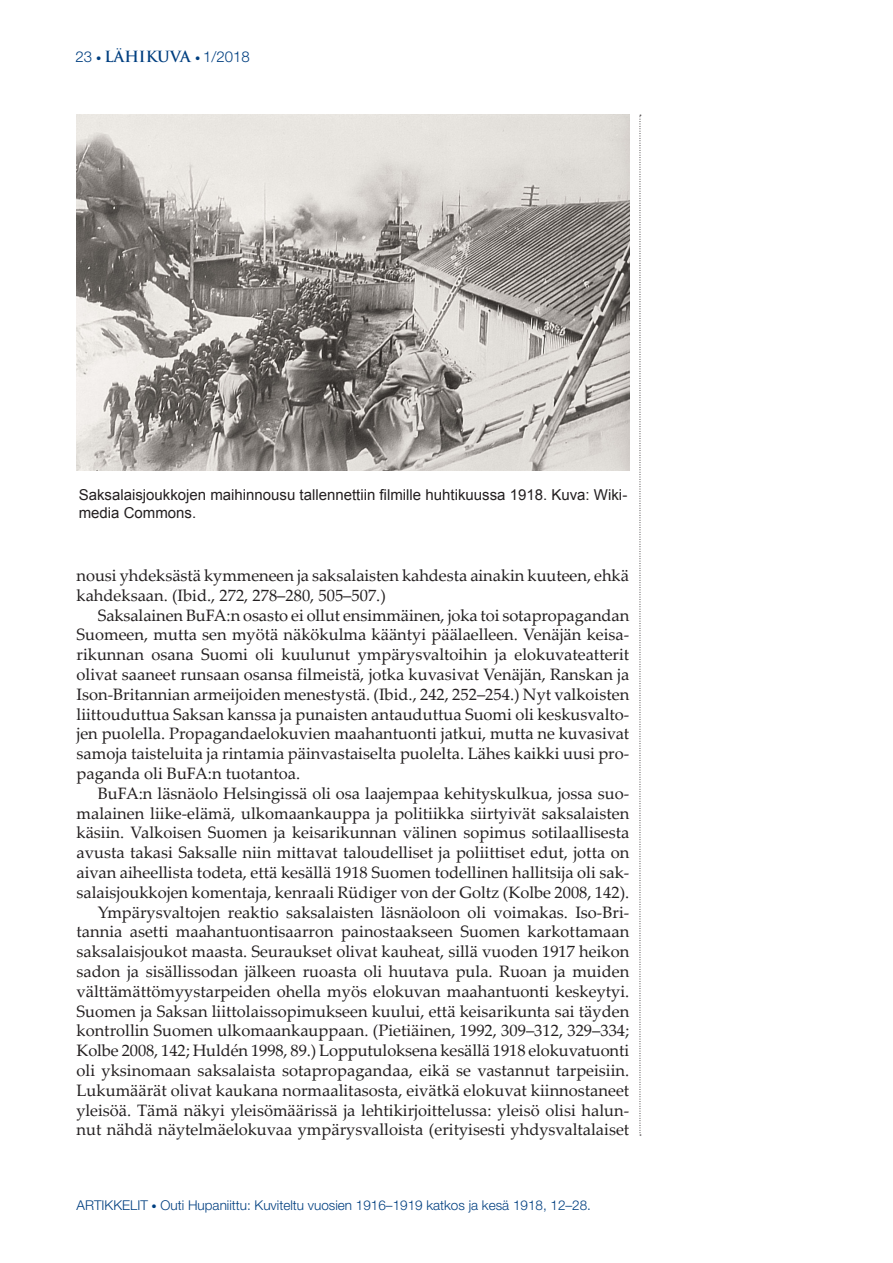
<style>
.page{position:relative;width:893px;height:1263px;background:#fff}
.page>*{position:absolute;margin:0;border:0;box-sizing:border-box;transform-origin:0 0}
.Artikkelit_leipis{font:16.5px/19.8px "Palatino Linotype";color:#231f20;text-align:justify}
.Kuvateksti{font:15px/18px "Arial";color:#231f20}
.t1{font:300 15px "Helvetica Neue";color:#003f80}
.t2{font:300 13.5px "Helvetica Neue";color:#003f80}
.s1{font-size:10.5px}
.s2{font-family:"Trajan Pro";font-weight:700}
</style>
<div class="page">
<svg style="left:640px;top:115px;width:1px;height:1021px"></svg>
<img style="left:77px;top:115px;width:552px;height:356px">
<p class="t1" style="left:75px;top:47px;width:176px">23 <span class="s1">•</span> <span class="s2">LÄHIKUVA</span> <span class="s1">•</span> 1/2018</p>
<p class="Kuvateksti" style="left:79px;top:486px;width:550px">Saksalaisjoukkojen maihinnousu tallennettiin filmille huhtikuussa 1918. Kuva: Wiki&shy;media Commons.</p>
<p class="Artikkelit_leipis" style="left:77px;top:565px;width:554px">nousi yhdeksästä kymmeneen ja saksalaisten kahdesta ainakin kuuteen, ehkä kahdeksaan. (Ibid., 272, 278–280, 505–507.)</p>
<p class="Artikkelit_leipis" style="left:77px;top:604px;width:554px;text-indent:21px">Saksalainen BuFA:n osasto ei ollut ensimmäinen, joka toi sotapropagandan Suomeen, mutta sen myötä näkökulma kääntyi päälaelleen. Venäjän keisa&shy;rikunnan osana Suomi oli kuulunut ympärysvaltoihin ja elokuvateatterit olivat saaneet runsaan osansa filmeistä, jotka kuvasivat Venäjän, Ranskan ja Ison-Britannian armeijoiden menestystä. (Ibid., 242, 252–254.) Nyt valkoisten liittouduttua Saksan kanssa ja punaisten antauduttua Suomi oli keskusvalto&shy;jen puolella. Propagandaelokuvien maahantuonti jatkui, mutta ne kuvasivat samoja taisteluita ja rintamia päinvastaiselta puolelta. Lähes kaikki uusi pro&shy;paganda oli BuFA:n tuotantoa.</p>
<p class="Artikkelit_leipis" style="left:77px;top:783px;width:554px;text-indent:21px">BuFA:n läsnäolo Helsingissä oli osa laajempaa kehityskulkua, jossa suo&shy;malainen liike-elämä, ulkomaankauppa ja politiikka siirtyivät saksalaisten käsiin. Valkoisen Suomen ja keisarikunnan välinen sopimus sotilaallisesta avusta takasi Saksalle niin mittavat taloudelliset ja poliittiset edut, jotta on aivan aiheellista todeta, että kesällä 1918 Suomen todellinen hallitsija oli sak&shy;salaisjoukkojen komentaja, kenraali Rüdiger von der Goltz (Kolbe 2008, 142).</p>
<p class="Artikkelit_leipis" style="left:77px;top:901px;width:554px;text-indent:21px">Ympärysvaltojen reaktio saksalaisten läsnäoloon oli voimakas. Iso-Bri&shy;tannia asetti maahantuontisaarron painostaakseen Suomen karkottamaan saksalaisjoukot maasta. Seuraukset olivat kauheat, sillä vuoden 1917 heikon sadon ja sisällissodan jälkeen ruoasta oli huutava pula. Ruoan ja muiden välttämättömyystarpeiden ohella myös elokuvan maahantuonti keskeytyi.<br>Suomen ja Saksan liittolaissopimukseen kuului, että keisarikunta sai täyden kontrollin Suomen ulkomaankauppaan. (Pietiäinen, 1992, 309–312, 329–334; Kolbe 2008, 142; Huldén 1998, 89.) Lopputuloksena kesällä 1918 elokuvatuonti oli yksinomaan saksalaista sotapropagandaa, eikä se vastannut tarpeisiin.<br>Lukumäärät olivat kaukana normaalitasosta, eivätkä elokuvat kiinnostaneet yleisöä. Tämä näkyi yleisömäärissä ja lehtikirjoittelussa: yleisö olisi halun&shy;nut nähdä näytelmäelokuvaa ympärysvalloista (erityisesti yhdysvaltalaiset</p>
<p class="t2" style="left:77px;top:1197px;width:516px">ARTIKKELIT <span class="s1">•</span> Outi Hupaniittu: Kuviteltu vuosien 1916–1919 katkos ja kesä 1918, 12–28.</p>
</div>
